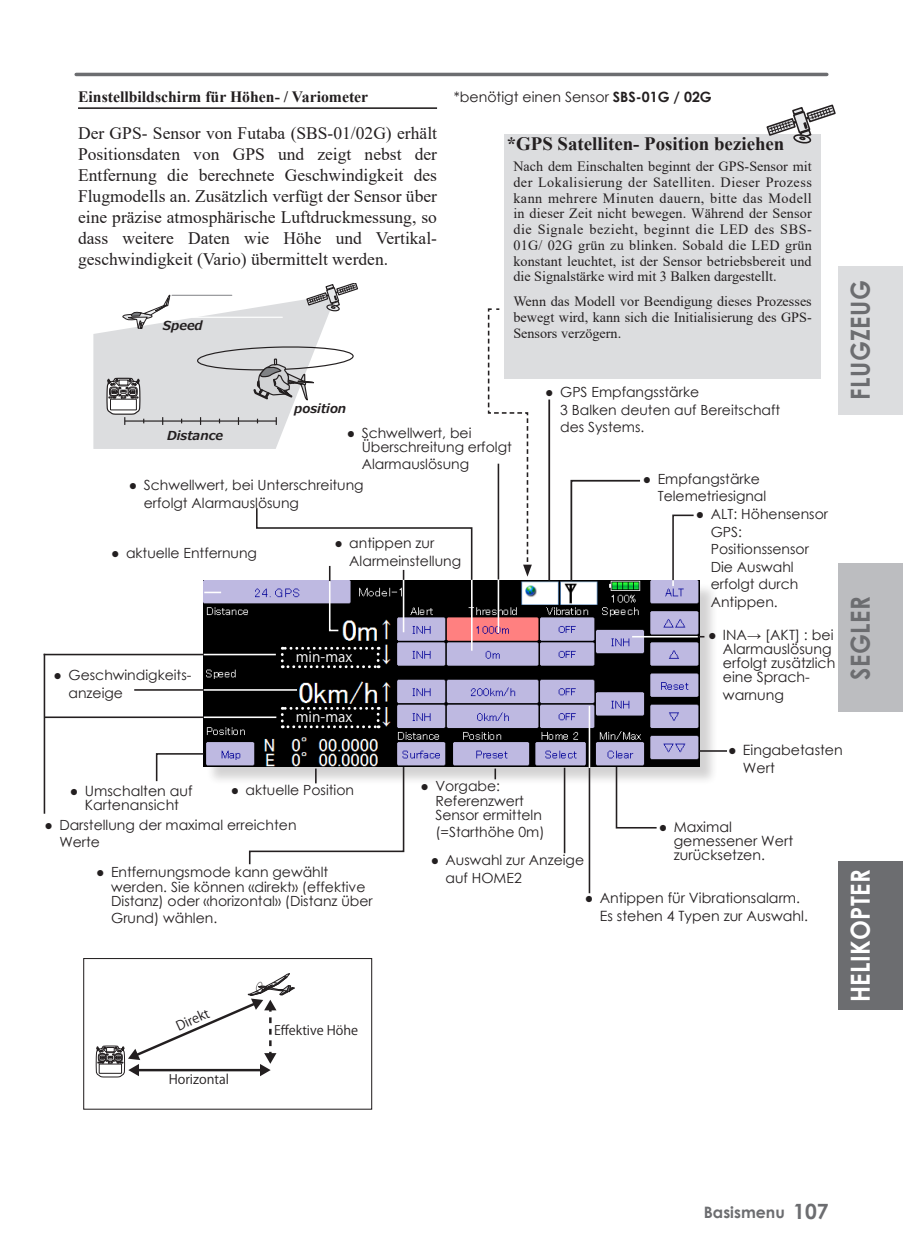
<style>
.page{position:relative;width:903px;height:1256px;background:#fff}
.page>*{position:absolute;margin:0;border:0;box-sizing:border-box;transform-origin:0 0}
.t1{font:700 26.25px "Century Gothic";letter-spacing:.02em;color:#6c6d70;scale:.9 1}
.t2{font:700 26.25px "Century Gothic";letter-spacing:.02em;color:#fff;scale:.9 1}
.Text_1_CenturyG_9{font:700 18.9px "Times New Roman";color:#231f20}
.SERIFEN_Text{font:17.5px/21px "Times New Roman";color:#231f20;text-align:justify}
.Title_2_UnderLine{font:700 15.75px "Times New Roman";color:#231f20}
.t3{font:700 15.75px "Century Gothic";color:#6c6d70}
.Text_0_Times_10{font:14.17px/15.8px "Times New Roman";color:#231f20;text-align:justify}
.Text_1_CenturyG_9-2{font:14.17px/14.2px "Century Gothic";color:#231f20}
.t4{font:14.17px "Koz Go Pr 6 N";color:#fff}
.t5{font:14px/17.5px "Century Gothic";color:#231f20}
.t6{font:12.95px "Koz Go Pro Medium 90 ms RKSJ H";color:#231f20}
.t7{font:italic 700 12.42px "Meiryo";color:#231f20}
.s1{font-weight:700}
.s2{font-size:21px}
</style>
<div class="page">
<hr style="left:76px;top:73px;width:751px;height:3px;background:#6c6d70">
<div style="left:838px;top:266px;width:65px;height:148px;background:#dcdddf"></div>
<div style="left:838px;top:563px;width:65px;height:149px;background:#bcbdc0"></div>
<div style="left:838px;top:861px;width:65px;height:148px;background:#6c6d70"></div>
<div style="left:504px;top:134px;width:317px;height:245px;background:#dcdddf"></div>
<div style="left:206px;top:582px;width:512px;height:203px;background:#231f20;opacity:.2"></div>
<img style="left:203px;top:580px;width:496px;height:186px">
<hr style="left:78px;top:107px;width:359px;height:2px;background:#231f20">
<hr style="left:204px;top:716px;width:72px;height:2px;background:#fff">
<hr style="left:203px;top:653px;width:73px;height:2px;background:#fff">
<hr style="left:498px;top:579px;width:1px;height:54px;background:#fff">
<hr style="left:498px;top:463px;width:1px;height:116px;background:#231f20">
<hr style="left:44px;top:716px;width:159px;height:2px;background:#231f20">
<hr style="left:44px;top:653px;width:159px;height:2px;background:#231f20">
<hr style="left:44px;top:653px;width:1px;height:160px;background:#231f20">
<svg style="left:96px;top:973px;width:199px;height:105px"></svg>
<div style="left:83px;top:957px;width:289px;height:152px;border:1px solid #231f20"></div>
<svg style="left:671px;top:514px;width:24px;height:72px"></svg>
<hr style="left:632px;top:635px;width:66px;height:2px;background:#fff">
<svg style="left:698px;top:635px;width:6px;height:2px"></svg>
<svg style="left:699px;top:750px;width:28px;height:1px"></svg>
<svg style="left:204px;top:591px;width:17px;height:2px"></svg>
<hr style="left:471px;top:579px;width:2px;height:71px;background:#fff">
<svg style="left:615px;top:765px;width:43px;height:64px"></svg>
<hr style="left:589px;top:766px;width:1px;height:127px;background:#231f20">
<hr style="left:564px;top:767px;width:1px;height:86px;background:#231f20">
<svg style="left:494px;top:768px;width:2px;height:11px"></svg>
<svg style="left:155px;top:752px;width:50px;height:30px"></svg>
<hr style="left:134px;top:689px;width:70px;height:1px;background:#231f20">
<hr style="left:204px;top:689px;width:93px;height:1px;background:#fff">
<hr style="left:589px;top:705px;width:1px;height:62px;background:#fff">
<svg style="left:766px;top:104px;width:70px;height:39px"></svg>
<hr style="left:548px;top:399px;width:2px;height:181px;background:#231f20">
<svg style="left:570px;top:479px;width:72px;height:103px"></svg>
<svg style="left:487px;top:308px;width:45px;height:268px"></svg>
<svg style="left:93px;top:283px;width:265px;height:166px"></svg>
<div style="left:119px;top:380px;width:9px;height:5px;background:#fff"></div>
<svg style="left:248px;top:765px;width:157px;height:100px"></svg>
<svg style="left:255px;top:508px;width:218px;height:124px"></svg>
<svg style="left:281px;top:646px;width:98px;height:22px;background:#1c1c1c"></svg>
<svg style="left:281px;top:706px;width:98px;height:22px;background:#1c1c1c"></svg>
<p class="Title_2_UnderLine" style="left:78px;top:86px;width:292px">Einstellbildschirm für Höhen- / Variometer</p>
<p class="Text_1_CenturyG_9-2" style="left:454px;top:89px;width:260px">*benötigt einen Sensor <span class="s1">SBS-01G / 02G</span></p>
<p class="SERIFEN_Text" style="left:78px;top:122px;width:360px">Der GPS- Sensor von Futaba (SBS-01/02G) erhält Positionsdaten von GPS und zeigt nebst der Entfernung die berechnete Geschwindigkeit des Flugmodells an. Zusätzlich verfügt der Sensor über eine präzise atmosphärische Luftdruckmessung, so dass weitere Daten wie Höhe und Vertikal&shy;geschwindigkeit (Vario) übermittelt werden.</p>
<p class="t7" style="left:163px;top:317px;width:41px">Speed</p>
<p class="Text_1_CenturyG_9" style="left:507px;top:130px;width:279px">*GPS Satelliten- Position beziehen</p>
<p class="Text_0_Times_10" style="left:513px;top:158px;width:300px">Nach dem Einschalten beginnt der GPS-Sensor mit der Lokalisierung der Satelliten. Dieser Prozess kann mehrere Minuten dauern, bitte das Modell in dieser Zeit nicht bewegen. Während der Sensor die Signale bezieht, beginnt die LED des SBS-01G/ 02G grün zu blinken. Sobald die LED grün konstant leuchtet, ist der Sensor betriebsbereit und die Signalstärke wird mit 3 Balken dargestellt.</p>
<p class="Text_0_Times_10" style="left:513px;top:293px;width:300px">Wenn das Modell vor Beendigung dieses Prozesses bewegt wird, kann sich die Initialisierung des GPS-Sensors verzögern.</p>
<p class="t7" style="left:294px;top:400px;width:54px">position</p>
<p class="t5" style="left:362px;top:425px;width:152px;line-height:14.2px;text-indent:-15px">● Schwellwert, bei<br>Überschreitung erfolgt</p>
<p class="t5" style="left:362px;top:455px;width:109px">Alarmauslösung</p>
<p class="t5" style="left:144px;top:476px;width:221px;text-indent:-15px">● Schwellwert, bei Unterschreitung erfolgt Alarmauslösung</p>
<p class="t7" style="left:167px;top:427px;width:57px">Distance</p>
<p class="t5" style="left:111px;top:544px;width:147px">● aktuelle Entfernung</p>
<p class="t5" style="left:349px;top:534px;width:113px;text-indent:-15px">● antippen zur<br>Alarmeinstellung</p>
<p class="t5" style="left:69px;top:666px;width:124px;text-indent:-15px">● Geschwindigkeits&shy;anzeige</p>
<p class="t4" style="left:296px;top:648px;width:58px">min-max</p>
<p class="t4" style="left:296px;top:709px;width:58px">min-max</p>
<p class="t5" style="left:560px;top:383px;width:222px;text-indent:-15px">● GPS Empfangsstärke<br>3 Balken deuten auf Bereitschaft des Systems.</p>
<p class="t5" style="left:658px;top:469px;width:110px;text-indent:-15px">● Empfangstärke<br>Telemetriesignal</p>
<p class="t5" style="left:711px;top:505px;width:119px;text-indent:-15px">● ALT: Höhensensor<br>GPS:<br>Positionssensor<br>Die Auswahl erfolgt durch<br>Antippen.</p>
<p class="Text_1_CenturyG_9-2" style="left:723px;top:627px;width:114px;text-indent:-15px">● INA→ [AKT] : bei<br>Alarmauslösung erfolgt zusätzlich eine Sprach-</p>
<p class="Text_1_CenturyG_9-2" style="left:723px;top:687px;width:63px">warnung</p>
<p class="Text_1_CenturyG_9-2" style="left:743px;top:740px;width:101px;line-height:17.5px;text-indent:-15px">● Eingabetasten<br>Wert</p>
<p class="Text_1_CenturyG_9-2" style="left:70px;top:783px;width:124px;text-align:center">● Umschalten auf<br>Kartenansicht</p>
<p class="t5" style="left:231px;top:781px;width:125px">● aktuelle Position</p>
<p class="t5" style="left:59px;top:815px;width:239px;text-indent:-15px">● Darstellung der maximal erreichten<br>Werte</p>
<p class="t5" style="left:111px;top:864px;width:263px;line-height:14.2px;text-indent:-15px">● Entfernungsmode kann gewählt werden. Sie können «direkt» (effektive<br>Distanz) oder «horizontal» (Distanz über</p>
<p class="t5" style="left:111px;top:909px;width:108px">Grund) wählen.</p>
<p class="t6" style="left:174px;top:1019px;width:36px;rotate:-24deg">Direkt</p>
<p class="t6" style="left:274px;top:1022px;width:86px">Effektive Höhe</p>
<p class="t5" style="left:435px;top:778px;width:108px;line-height:14.2px;text-indent:-15px">● Vorgabe:<br>Referenzwert<br>Sensor ermitteln</p>
<p class="t5" style="left:435px;top:823px;width:111px">(=Starthöhe 0m)</p>
<p class="t5" style="left:445px;top:851px;width:140px;text-indent:-15px">● Auswahl zur Anzeige auf HOME2</p>
<p class="Text_1_CenturyG_9-2" style="left:674px;top:819px;width:121px;text-indent:-15px">● Maximal gemessener Wert zurücksetzen.</p>
<p class="Text_1_CenturyG_9-2" style="left:600px;top:889px;width:210px;line-height:17.5px;text-indent:-15px">● Antippen für Vibrationsalarm.<br>Es stehen 4 Typen zur Auswahl.</p>
<h1 class="t1" style="left:840px;top:399px;width:134px;rotate:-90deg">FLUGZEUG</h1>
<h1 class="t1" style="left:840px;top:679px;width:94px;rotate:-90deg">SEGLER</h1>
<h1 class="t2" style="left:840px;top:1002px;width:150px;rotate:-90deg">HELIKOPTER</h1>
<p class="t6" style="left:169px;top:1071px;width:62px">Horizontal</p>
<p class="t3" style="left:704px;top:1199px;width:126px">Basismenu <span class="s2">107</span></p>
</div>
